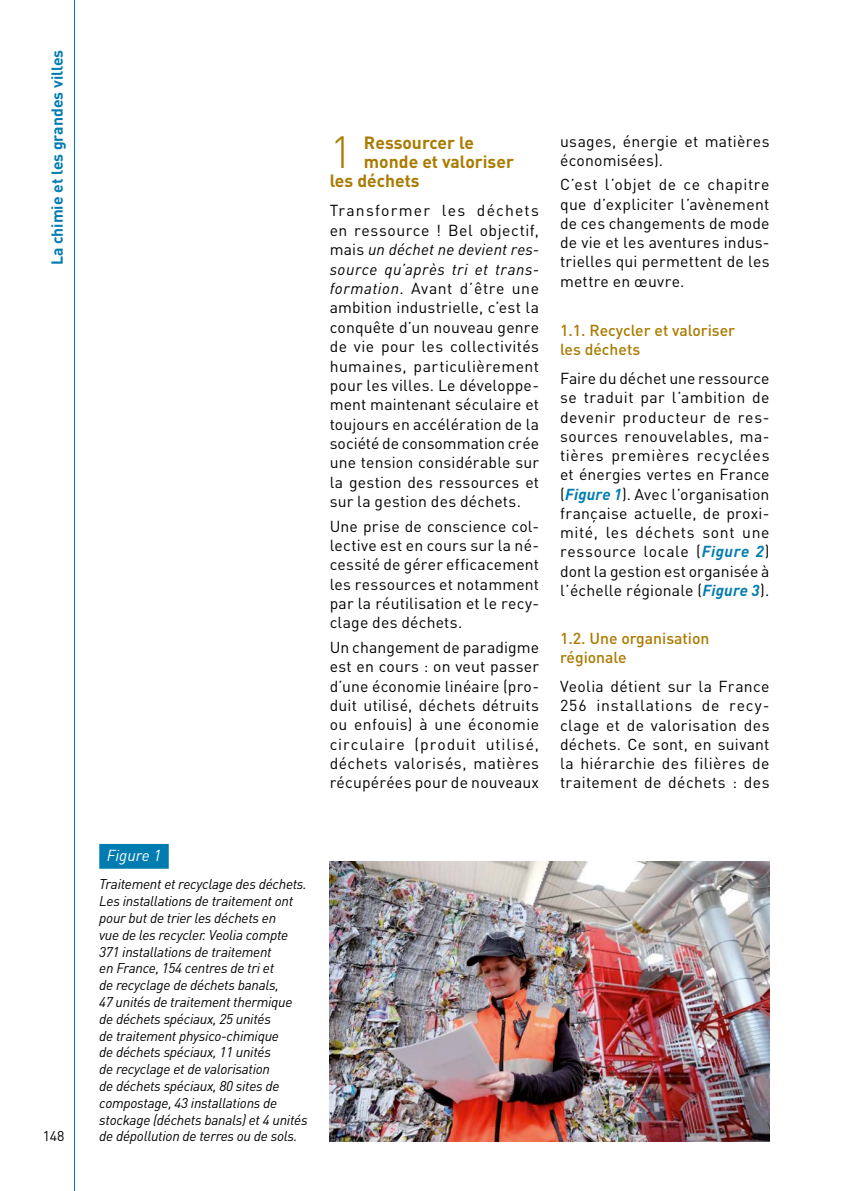
<style>
.page{position:relative;width:844px;height:1191px;background:#fff}
.page>*{position:absolute;margin:0;border:0;box-sizing:border-box;transform-origin:0 0}
.t1{font:300 44.45px "DIN";color:#aa7b00}
.t2{font:700 17.5px "DIN";color:#aa7b00}
.t3{font:15.75px/19.4px "DIN";letter-spacing:.015em;color:#000;text-align:justify}
.t4{font:500 15.75px/19.2px "DIN";color:#aa7b00}
.t5{font:700 15.75px "DIN";color:#007cb0}
.t6{font:italic 15.75px "DIN";color:#fff}
.t7{font:italic 14px/16.8px "DIN";letter-spacing:-.02em;color:#000}
.t8{font:14px "DIN";color:#000}
.s1{font-style:italic}
.s2{font-weight:700;font-style:italic;color:#007cb0}
</style>
<div class="page">
<svg style="left:74px;top:0;width:1px;height:1191px"></svg>
<div style="left:99px;top:844px;width:70px;height:24px;background:#007cb0"></div>
<img style="left:329px;top:861px;width:440px;height:280px">
<p class="t5" style="left:47px;top:265px;width:217px;rotate:-90deg">La chimie et les grandes villes</p>
<p class="t8" style="left:43px;top:1127px;width:23px">148</p>
<h1 class="t1" style="left:329px;top:124px;width:24px">1</h1>
<p class="t2" style="left:364px;top:131px;width:111px">Ressourcer le</p>
<p class="t2" style="left:364px;top:150px;width:151px">monde et valoriser</p>
<p class="t2" style="left:329px;top:169px;width:91px">les déchets</p>
<p class="t3" style="left:329px;top:201px;width:211px">Transformer les déchets en ressource ! Bel objectif, mais <span class="s1">un déchet ne devient res&shy;source qu’après tri et trans&shy;formation</span>. Avant d’être une ambition industrielle, c’est la conquête d’un nouveau genre de vie pour les collectivités humaines, particulièrement pour les villes. Le développe&shy;ment maintenant séculaire et toujours en accélération de la société de consommation crée une tension considérable sur la gestion des ressources et sur la gestion des déchets.</p>
<p class="t3" style="left:329px;top:516px;width:211px">Une prise de conscience col&shy;lective est en cours sur la né&shy;cessité de gérer efficacement les ressources et notamment par la réutilisation et le recy&shy;clage des déchets.</p>
<p class="t3" style="left:329px;top:637px;width:211px">Un changement de paradigme est en cours : on veut passer d’une économie linéaire (pro&shy;duit utilisé, déchets détruits ou enfouis) à une économie circulaire (produit utilisé, déchets valorisés, matières récupérées pour de nouveaux</p>
<p class="t3" style="left:560px;top:131px;width:211px">usages, énergie et matières économisées).</p>
<p class="t3" style="left:560px;top:175px;width:211px">C’est l’objet de ce chapitre que d’expliciter l’avènement de ces changements de mode de vie et les aventures indus&shy;trielles qui permettent de les mettre en œuvre.</p>
<p class="t4" style="left:560px;top:320px;width:176px">1.1. Recycler et valoriser les déchets</p>
<p class="t3" style="left:560px;top:368px;width:211px">Faire du déchet une ressource se traduit par l’ambition de devenir producteur de res&shy;sources renouvelables, ma&shy;tières premières recyclées et énergies vertes en France (<span class="s2">Figure 1</span>). Avec l’organisation française actuelle, de proxi&shy;mité, les déchets sont une ressource locale (<span class="s2">Figure 2</span>) dont la gestion est organisée à l’échelle régionale (<span class="s2">Figure 3</span>).</p>
<p class="t4" style="left:560px;top:628px;width:151px">1.2. Une organisation régionale</p>
<p class="t3" style="left:560px;top:676px;width:211px">Veolia détient sur la France 256 installations de recy&shy;clage et de valorisation des déchets. Ce sont, en suivant la hiérarchie des filières de traitement de déchets : des</p>
<p class="t6" style="left:107px;top:845px;width:56px">Figure 1</p>
<p class="t7" style="left:99px;top:875px;width:210px">Traitement et recyclage des déchets.<br>Les installations de traitement ont pour but de trier les déchets en<br>vue de les recycler. Veolia compte 371 installations de traitement<br>en France, 154 centres de tri et<br>de recyclage de déchets banals,<br>47 unités de traitement thermique de déchets spéciaux, 25 unités<br>de traitement physico-chimique<br>de déchets spéciaux, 11 unités<br>de recyclage et de valorisation<br>de déchets spéciaux, 80 sites de compostage, 43 installations de stockage (déchets banals) et 4 unités de dépollution de terres ou de sols.</p>
</div>
